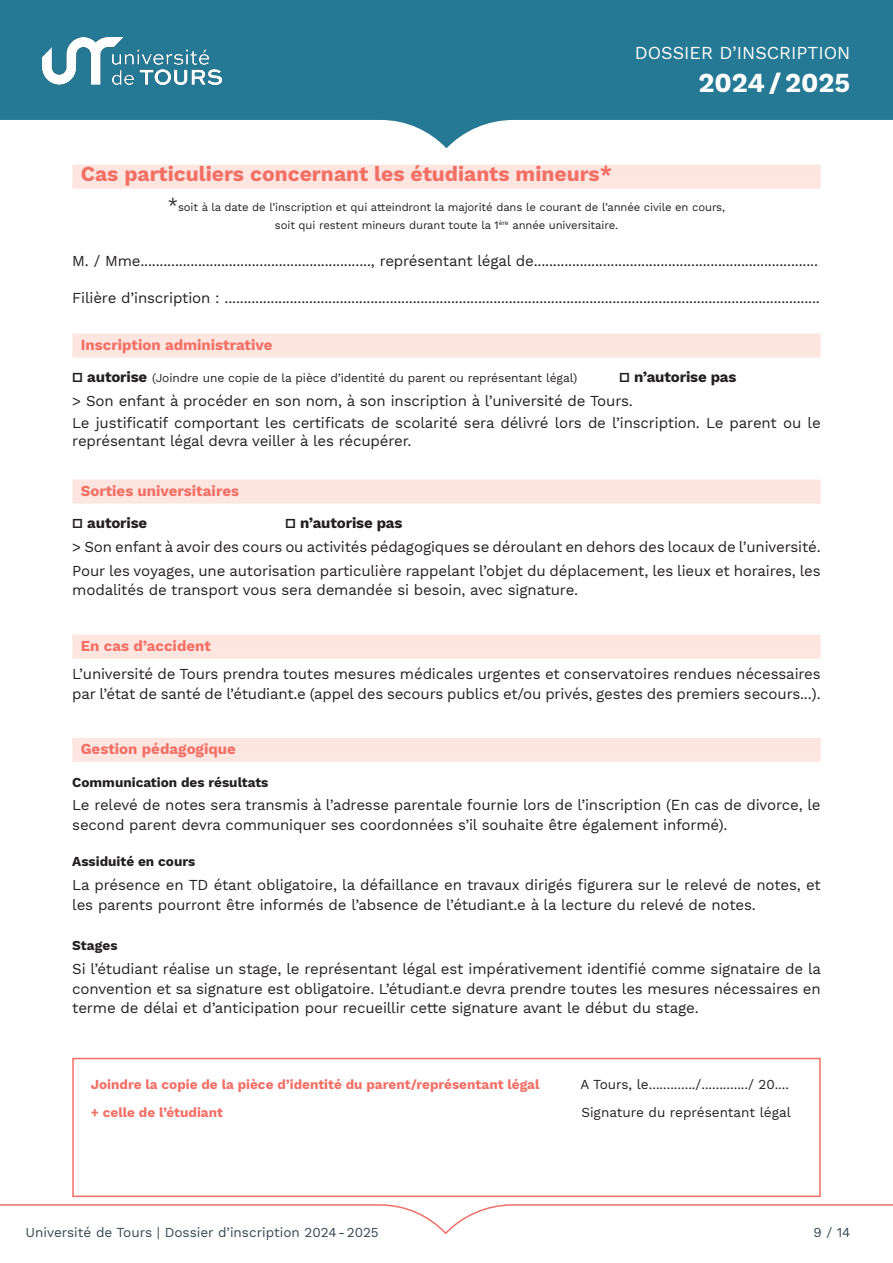
<style>
.page{position:relative;width:893px;height:1263px;background:#fff}
.page>*{position:absolute;margin:0;border:0;box-sizing:border-box;transform-origin:0 0}
.t1{font:700 27px "Work Sans";color:#fff}
.TITRE_VERT{font:700 21px "Work Sans";color:#f26f66}
.t2{font:18px "Work Sans";color:#fff}
.t3{font:15px/19.5px "Work Sans";letter-spacing:-.01em;color:#231f20}
.TITRE_VERT-2{font:700 15px "Work Sans";color:#f26f66}
.t4{font:700 15px "Work Sans";letter-spacing:-.01em;color:#231f20}
.paragraphe{font:700 13.5px "Work Sans";color:#f26f66}
.paragraphe-2{font:13.5px "Work Sans";color:#231f20}
.t5{font:13.5px "Work Sans";color:#334650}
.t6{font:700 13.5px "Work Sans";color:#231f20}
.t7{font:12px "Work Sans";letter-spacing:-.01em;color:#231f20}
.t8{font:11.25px "Work Sans";letter-spacing:-.01em;color:#231f20}
.s1{font-size:18px}
.s2{font-weight:700;font-size:13.5px}
.s3{font-weight:700;font-size:15px}
.s4{font-size:13.5px}
</style>
<div class="page">
<svg style="left:0;top:0;width:893px;height:148px;fill:#257995"></svg>
<svg style="left:0;top:1204px;width:893px;height:31px"></svg>
<img style="left:43px;top:38px;width:179px;height:46px">
<div style="left:72px;top:165px;width:749px;height:16px;background:#fde6e0"></div>
<div style="left:72px;top:181px;width:749px;height:8px;background:#fde6e0"></div>
<div style="left:72px;top:333px;width:749px;height:17px;background:#fde6e0"></div>
<div style="left:72px;top:350px;width:749px;height:7px;background:#fde6e0"></div>
<div style="left:72px;top:479px;width:749px;height:17px;background:#fde6e0"></div>
<div style="left:72px;top:496px;width:749px;height:7px;background:#fde6e0"></div>
<div style="left:72px;top:635px;width:749px;height:16px;background:#fde6e0"></div>
<div style="left:72px;top:651px;width:749px;height:8px;background:#fde6e0"></div>
<div style="left:72px;top:738px;width:749px;height:16px;background:#fde6e0"></div>
<div style="left:72px;top:754px;width:749px;height:8px;background:#fde6e0"></div>
<div style="left:72px;top:1058px;width:749px;height:139px;border:2px solid #f26f66"></div>
<p class="t2" style="left:635px;top:43px;width:217px">DOSSIER D’INSCRIPTION</p>
<h1 class="t1" style="left:698px;top:67px;width:153px">2024/2025</h1>
<p class="TITRE_VERT" style="left:81px;top:162px;width:533px">Cas particuliers concernant les étudiants mineurs*</p>
<p class="t8" style="left:168px;top:201px;width:559px"><span class="s1">*</span>soit à la date de l’inscription et qui atteindront la majorité dans le courant de l’année civile en cours,</p>
<p class="t8" style="left:275px;top:218px;width:345px">soit qui restent mineurs durant toute la 1<sup>ère</sup> année universitaire.</p>
<p class="t3" style="left:72px;top:252px;width:747px">M. / Mme............................................................, représentant légal de..........................................................................</p>
<p class="t3" style="left:72px;top:289px;width:749px">Filière d’inscription : ...........................................................................................................................................................</p>
<p class="TITRE_VERT-2" style="left:81px;top:336px;width:193px">Inscription administrative</p>
<p class="t7" style="left:72px;top:371px;width:506px"><span class="s2">▫</span> <span class="s3">autorise</span> (Joindre une copie de la pièce d’identité du parent ou représentant légal)</p>
<p class="t4" style="left:619px;top:368px;width:119px"><span class="s4">▫</span> n’autorise pas</p>
<p class="t3" style="left:72px;top:392px;width:562px">&gt; Son enfant à procéder en son nom, à son inscription à l’université de Tours.</p>
<p class="t3" style="left:72px;top:415px;width:750px;line-height:18px">Le justificatif comportant les certificats de scolarité sera délivré lors de l’inscription. Le parent ou le représentant légal devra veiller à les récupérer.</p>
<p class="TITRE_VERT-2" style="left:81px;top:482px;width:160px">Sorties universitaires</p>
<p class="t4" style="left:72px;top:514px;width:77px"><span class="s4">▫</span> autorise</p>
<p class="t4" style="left:285px;top:514px;width:119px"><span class="s4">▫</span> n’autorise pas</p>
<p class="t3" style="left:72px;top:538px;width:750px">&gt; Son enfant à avoir des cours ou activités pédagogiques se déroulant en dehors des locaux de l’université.</p>
<p class="t3" style="left:72px;top:562px;width:750px">Pour les voyages, une autorisation particulière rappelant l’objet du déplacement, les lieux et horaires, les modalités de transport vous sera demandée si besoin, avec signature.</p>
<p class="TITRE_VERT-2" style="left:81px;top:637px;width:132px">En cas d’accident</p>
<p class="t3" style="left:72px;top:665px;width:750px">L’université de Tours prendra toutes mesures médicales urgentes et conservatoires rendues nécessaires par l’état de santé de l’étudiant.e (appel des secours publics et/ou privés, gestes des premiers secours...).</p>
<p class="TITRE_VERT-2" style="left:81px;top:740px;width:157px">Gestion pédagogique</p>
<p class="t6" style="left:72px;top:774px;width:198px">Communication des résultats</p>
<p class="t3" style="left:72px;top:796px;width:750px">Le relevé de notes sera transmis à l’adresse parentale fournie lors de l’inscription (En cas de divorce, le second parent devra communiquer ses coordonnées s’il souhaite être également informé).</p>
<p class="t6" style="left:72px;top:854px;width:124px">Assiduité en cours</p>
<p class="t3" style="left:72px;top:876px;width:750px">La présence en TD étant obligatoire, la défaillance en travaux dirigés figurera sur le relevé de notes, et les parents pourront être informés de l’absence de l’étudiant.e à la lecture du relevé de notes.</p>
<p class="t6" style="left:72px;top:938px;width:47px">Stages</p>
<p class="t3" style="left:72px;top:960px;width:750px;text-align:justify">Si l’étudiant réalise un stage, le représentant légal est impérativement identifié comme signataire de la convention et sa signature est obligatoire. L’étudiant.e devra prendre toutes les mesures nécessaires en terme de délai et d’anticipation pour recueillir cette signature avant le début du stage.</p>
<p class="paragraphe" style="left:91px;top:1076px;width:450px">Joindre la copie de la pièce d’identité du parent/représentant légal</p>
<p class="paragraphe-2" style="left:580px;top:1076px;width:210px">A Tours, le............./............./ 20....</p>
<p class="paragraphe" style="left:91px;top:1104px;width:134px">+ celle de l’étudiant</p>
<p class="paragraphe-2" style="left:581px;top:1104px;width:211px">Signature du représentant légal</p>
<p class="t5" style="left:26px;top:1225px;width:355px">Université de Tours | Dossier d’inscription 2024-2025</p>
<p class="t5" style="left:813px;top:1225px;width:39px">9 / 14</p>
</div>
